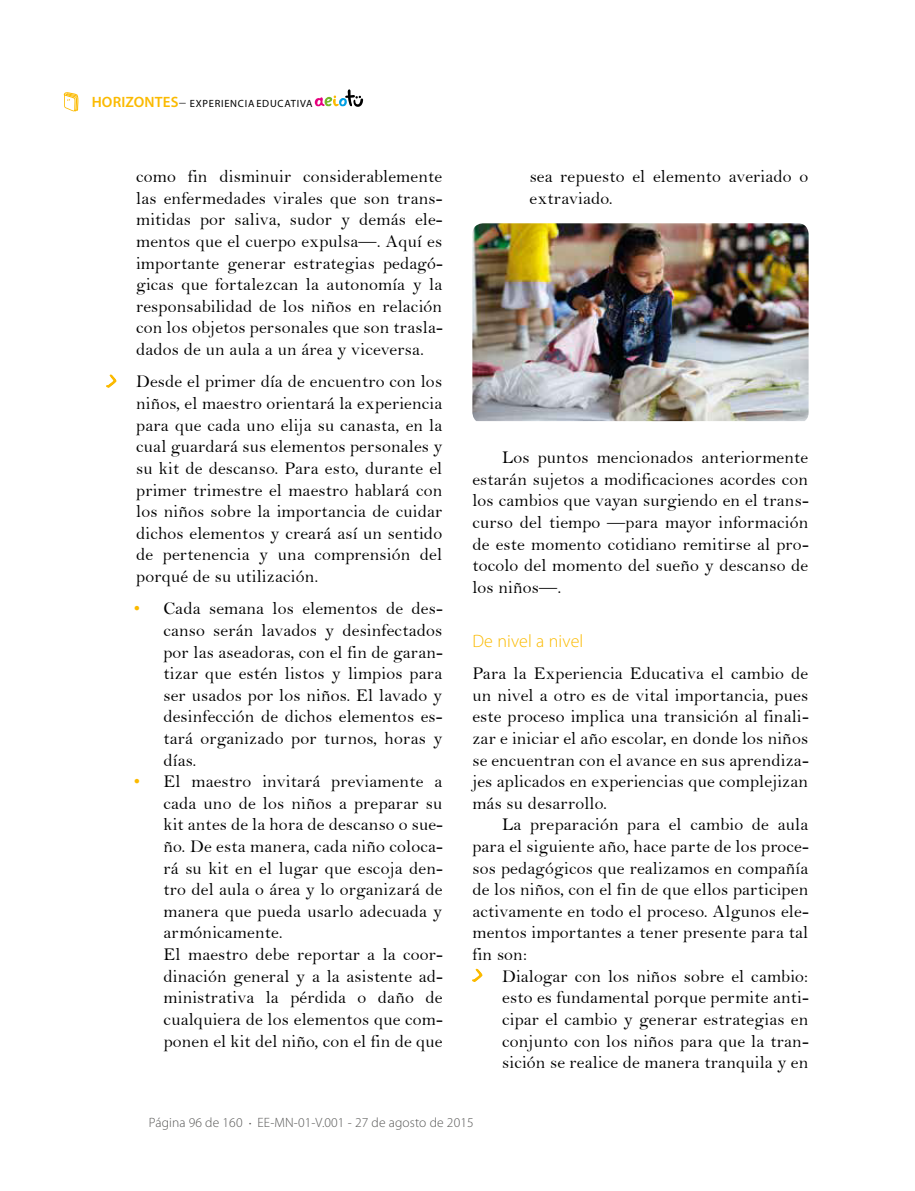
<style>
.page{position:relative;width:915px;height:1191px;background:#fff}
.page>*{position:absolute;margin:0;border:0;box-sizing:border-box;transform-origin:0 0}
.t1{font:18px/21.6px "Bell";letter-spacing:.01em;color:#000;text-align:justify}
.t2{font:300 18px "Myriad Pro";letter-spacing:.01em;color:#fbba00}
.t3{font:300 13.5px "Myriad Pro";letter-spacing:.01em;color:#575756}
.t4{font:300 10.5px "Myriad Pro";letter-spacing:.07em;color:#000}
.s1{font-weight:600;font-size:15px;color:#fbba00}
.s2{font-size:15px}
.s3{color:#fbba00}
.s4{font-size:9px}
</style>
<div class="page">
<svg style="left:314px;top:89px;width:49px;height:18px"></svg>
<svg style="left:64px;top:92px;width:14px;height:19px"></svg>
<svg style="left:106px;top:374px;width:10px;height:14px"></svg>
<svg style="left:472px;top:968px;width:10px;height:14px"></svg>
<img style="left:472px;top:223px;width:336px;height:198px">
<p class="t4" style="left:92px;top:97px;width:222px"><span class="s1">HORIZONTES</span><span class="s2">–</span> EXPERIENCIAEDUCATIVA</p>
<p class="t1" style="left:136px;top:166px;width:308px">como fin disminuir considerablemente las enfermedades virales que son trans&shy;mitidas por saliva, sudor y demás ele&shy;mentos que el cuerpo expulsa—. Aquí es importante generar estrategias pedagó&shy;gicas que fortalezcan la autonomía y la responsabilidad de los niños en relación con los objetos personales que son trasla&shy;dados de un aula a un área y viceversa.</p>
<p class="t1" style="left:136px;top:371px;width:307px">Desde el primer día de encuentro con los niños, el maestro orientará la experiencia para que cada uno elija su canasta, en la cual guardará sus elementos personales y su kit de descanso. Para esto, durante el primer trimestre el maestro hablará con los niños sobre la importancia de cuidar dichos elementos y creará así un sentido de pertenencia y una comprensión del porqué de su utilización.</p>
<p class="t1" style="left:163px;top:598px;width:280px;text-indent:-30px"><span class="s3">•</span> Cada semana los elementos de des&shy;canso serán lavados y desinfectados por las aseadoras, con el fin de garan&shy;tizar que estén listos y limpios para ser usados por los niños. El lavado y desinfección de dichos elementos es&shy;tará organizado por turnos, horas y días.</p>
<p class="t1" style="left:163px;top:770px;width:281px;text-align:left;text-indent:-30px"><span class="s3">•</span> El maestro invitará previamente a cada uno de los niños a preparar su kit antes de la hora de descanso o sue&shy;ño. De esta manera, cada niño coloca&shy;rá su kit en el lugar que escoja den&shy;tro del aula o área y lo organizará de manera que pueda usarlo adecuada y armónicamente.<br>El maestro debe reportar a la coor&shy;dinación general y a la asistente ad&shy;ministrativa la pérdida o daño de cualquiera de los elementos que com&shy;ponen el kit del niño, con el fin de que</p>
<p class="t1" style="left:529px;top:166px;width:280px">sea repuesto el elemento averiado o extraviado.</p>
<p class="t1" style="left:472px;top:446px;width:337px;text-indent:30px">Los puntos mencionados anteriormente estarán sujetos a modificaciones acordes con los cambios que vayan surgiendo en el trans&shy;curso del tiempo —para mayor información de este momento cotidiano remitirse al pro&shy;tocolo del momento del sueño y descanso de los niños—.</p>
<p class="t2" style="left:472px;top:630px;width:112px">De nivel a nivel</p>
<p class="t1" style="left:472px;top:662px;width:337px">Para la Experiencia Educativa el cambio de un nivel a otro es de vital importancia, pues este proceso implica una transición al finali&shy;zar e iniciar el año escolar, en donde los niños se encuentran con el avance en sus aprendiza&shy;jes aplicados en experiencias que complejizan más su desarrollo.</p>
<p class="t1" style="left:472px;top:814px;width:337px;text-indent:30px">La preparación para el cambio de aula para el siguiente año, hace parte de los proce&shy;sos pedagógicos que realizamos en compañía de los niños, con el fin de que ellos participen activamente en todo el proceso. Algunos ele&shy;mentos importantes a tener presente para tal fin son:</p>
<p class="t1" style="left:502px;top:965px;width:308px">Dialogar con los niños sobre el cambio: esto es fundamental porque permite anti&shy;cipar el cambio y generar estrategias en conjunto con los niños para que la tran&shy;sición se realice de manera tranquila y en</p>
<p class="t3" style="left:149px;top:1114px;width:326px">Página 96 de 160 <span class="s4">•</span> EE-MN-01-V.001 - 27 de agosto de 2015</p>
</div>
